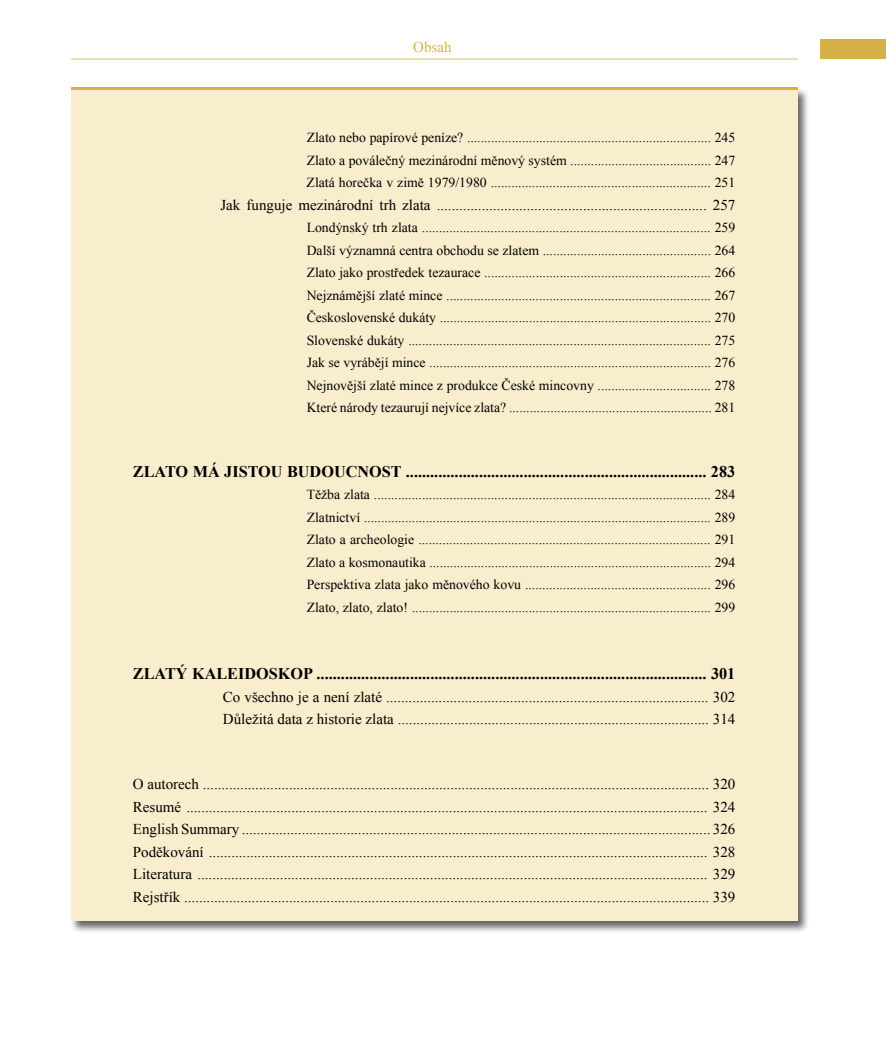
<style>
.page{position:relative;width:886px;height:1063px;background:#fff}
.page>*{position:absolute;margin:0;border:0;box-sizing:border-box;transform-origin:0 0}
.t1{font:700 16.25px "Times New Roman";color:#000}
.t2{font:15px/22.5px "Times New Roman";color:#000}
.t3{font:15px "Times New Roman";color:#d6b048}
.t4{font:13.75px/22.5px "Times New Roman";color:#000;text-align:justify}
</style>
<div class="page">
<hr style="left:71px;top:59px;width:727px;height:1px;background:#d6b048">
<div style="left:820px;top:39px;width:66px;height:20px;background:#d6b048"></div>
<div style="left:69px;top:87px;width:741px;height:847px;background:#000;opacity:.6"></div>
<div style="left:71px;top:89px;width:726px;height:832px;background:#f8edcc"></div>
<hr style="left:71px;top:88px;width:726px;height:2px;background:#d6b048">
<p class="t3" style="left:413px;top:37px;width:40px">Obsah</p>
<p class="t4" style="left:307px;top:126px;width:430px">Zlato nebo papírové peníze? ....................................................................... 245<br>Zlato a poválečný mezinárodní měnový systém ......................................... 247<br>Zlatá horečka v zimě 1979/1980 ................................................................ 251</p>
<p class="t2" style="left:220px;top:193px;width:516px">Jak funguje mezinárodní trh zlata ........................................................................ 257</p>
<p class="t4" style="left:307px;top:216px;width:430px">Londýnský trh zlata .................................................................................... 259<br>Další významná centra obchodu se zlatem ................................................. 264<br>Zlato jako prostředek tezaurace .................................................................. 266<br>Nejznámější zlaté mince ............................................................................. 267<br>Československé dukáty ............................................................................... 270<br>Slovenské dukáty ........................................................................................ 275<br>Jak se vyrábějí mince .................................................................................. 276<br>Nejnovější zlaté mince z produkce České mincovny ................................. 278<br>Které národy tezaurují nejvíce zlata? ........................................................... 281</p>
<p class="t1" style="left:133px;top:460px;width:604px">ZLATO MÁ JISTOU BUDOUCNOST .......................................................................... 283</p>
<p class="t4" style="left:307px;top:483px;width:430px">Těžba zlata .................................................................................................. 284<br>Zlatnictví ..................................................................................................... 289<br>Zlato a archeologie ..................................................................................... 291<br>Zlato a kosmonautika .................................................................................. 294<br>Perspektiva zlata jako měnového kovu ...................................................... 296<br>Zlato, zlato, zlato! ....................................................................................... 299</p>
<p class="t1" style="left:133px;top:663px;width:604px">ZLATÝ KALEIDOSKOP ................................................................................................ 301</p>
<p class="t2" style="left:223px;top:685px;width:514px">Co všechno je a není zlaté ...................................................................................... 302<br>Důležitá data z historie zlata ................................................................................... 314</p>
<p class="t2" style="left:133px;top:773px;width:604px;text-align:justify">O autorech ....................................................................................................................................... 320<br>Resumé ........................................................................................................................................... 324<br>English Summary ............................................................................................................................. 326<br>Poděkování ..................................................................................................................................... 328<br>Literatura ........................................................................................................................................ 329<br>Rejstřík ............................................................................................................................................ 339</p>
</div>
